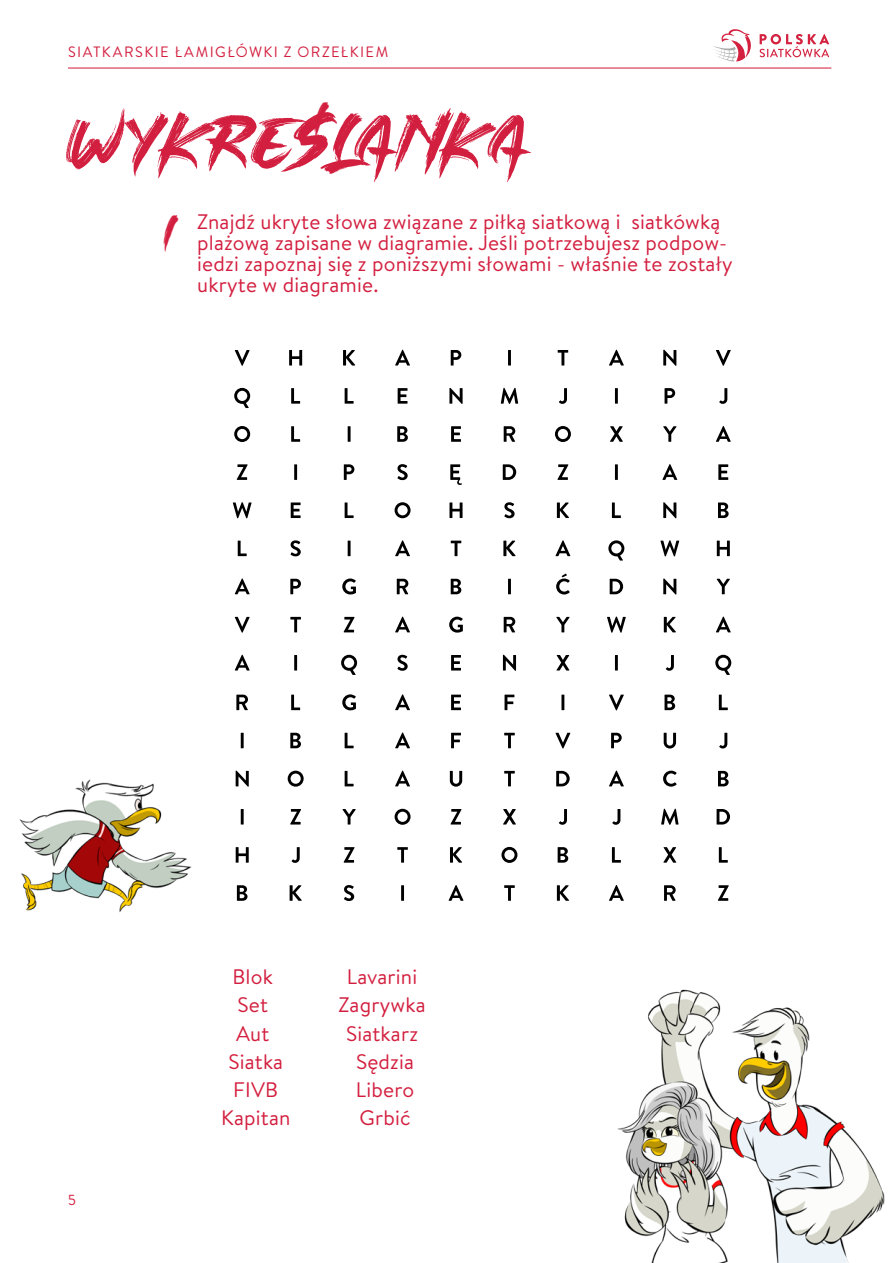
<style>
.page{position:relative;width:893px;height:1263px;background:#fff}
.page>*{position:absolute;margin:0;border:0;box-sizing:border-box;transform-origin:0 0}
.t1{font:72px "SINGLEFIGHTER";letter-spacing:.025em;color:#d31f3f}
.t2{font:48.45px "SINGLEFIGHTER";color:#d31f3f}
.t3{font:21px/28.2px "Brandon Text";letter-spacing:.01em;color:#d31f3f}
.t4{font:15px "Brandon Grotesque";letter-spacing:.1em;color:#d31f3f}
</style>
<div class="page">
<hr style="left:68px;top:68px;width:763px;height:1px;background:#d31f3f">
<svg style="left:713px;top:29px;width:38px;height:33px"></svg>
<svg style="left:760px;top:34px;width:69px;height:23px"></svg>
<svg style="left:235px;top:350px;width:15px;height:16px"></svg>
<svg style="left:234px;top:388px;width:16px;height:20px"></svg>
<svg style="left:234px;top:426px;width:16px;height:16px"></svg>
<svg style="left:237px;top:464px;width:11px;height:16px"></svg>
<svg style="left:233px;top:502px;width:19px;height:16px"></svg>
<svg style="left:238px;top:541px;width:9px;height:15px"></svg>
<svg style="left:235px;top:578px;width:15px;height:16px"></svg>
<svg style="left:235px;top:617px;width:15px;height:16px"></svg>
<svg style="left:235px;top:655px;width:15px;height:15px"></svg>
<svg style="left:236px;top:695px;width:12px;height:15px"></svg>
<hr style="left:241px;top:733px;width:3px;height:15px;background:#000">
<svg style="left:236px;top:771px;width:13px;height:16px"></svg>
<hr style="left:241px;top:809px;width:3px;height:15px;background:#000">
<svg style="left:236px;top:847px;width:13px;height:16px"></svg>
<svg style="left:237px;top:885px;width:10px;height:16px"></svg>
<svg style="left:289px;top:350px;width:13px;height:15px"></svg>
<svg style="left:291px;top:388px;width:9px;height:16px"></svg>
<svg style="left:291px;top:426px;width:9px;height:16px"></svg>
<hr style="left:294px;top:464px;width:3px;height:16px;background:#000">
<svg style="left:291px;top:502px;width:10px;height:16px"></svg>
<svg style="left:290px;top:540px;width:11px;height:16px"></svg>
<svg style="left:290px;top:579px;width:11px;height:15px"></svg>
<svg style="left:290px;top:617px;width:11px;height:15px"></svg>
<hr style="left:294px;top:655px;width:3px;height:15px;background:#000">
<svg style="left:291px;top:695px;width:9px;height:15px"></svg>
<svg style="left:290px;top:733px;width:11px;height:15px"></svg>
<svg style="left:288px;top:771px;width:16px;height:16px"></svg>
<svg style="left:290px;top:809px;width:11px;height:15px"></svg>
<svg style="left:292px;top:847px;width:8px;height:16px"></svg>
<svg style="left:290px;top:885px;width:12px;height:16px"></svg>
<svg style="left:343px;top:350px;width:12px;height:15px"></svg>
<svg style="left:345px;top:388px;width:9px;height:16px"></svg>
<hr style="left:348px;top:426px;width:3px;height:16px;background:#000">
<svg style="left:344px;top:464px;width:10px;height:16px"></svg>
<svg style="left:345px;top:502px;width:9px;height:16px"></svg>
<hr style="left:348px;top:541px;width:3px;height:15px;background:#000">
<svg style="left:342px;top:578px;width:14px;height:16px"></svg>
<svg style="left:344px;top:617px;width:10px;height:15px"></svg>
<svg style="left:341px;top:655px;width:16px;height:20px"></svg>
<svg style="left:342px;top:694px;width:14px;height:16px"></svg>
<svg style="left:345px;top:733px;width:9px;height:15px"></svg>
<svg style="left:345px;top:771px;width:9px;height:15px"></svg>
<svg style="left:342px;top:809px;width:14px;height:15px"></svg>
<svg style="left:344px;top:847px;width:10px;height:16px"></svg>
<svg style="left:344px;top:885px;width:10px;height:16px"></svg>
<svg style="left:395px;top:350px;width:15px;height:15px"></svg>
<svg style="left:398px;top:388px;width:9px;height:16px"></svg>
<svg style="left:397px;top:426px;width:11px;height:16px"></svg>
<svg style="left:397px;top:464px;width:11px;height:16px"></svg>
<svg style="left:395px;top:502px;width:16px;height:16px"></svg>
<svg style="left:395px;top:540px;width:15px;height:16px"></svg>
<svg style="left:397px;top:579px;width:11px;height:15px"></svg>
<svg style="left:395px;top:617px;width:15px;height:15px"></svg>
<svg style="left:397px;top:655px;width:11px;height:16px"></svg>
<svg style="left:395px;top:694px;width:15px;height:16px"></svg>
<svg style="left:395px;top:732px;width:15px;height:16px"></svg>
<svg style="left:395px;top:771px;width:15px;height:15px"></svg>
<svg style="left:395px;top:809px;width:16px;height:16px"></svg>
<svg style="left:397px;top:847px;width:11px;height:16px"></svg>
<hr style="left:401px;top:885px;width:3px;height:16px;background:#000">
<svg style="left:451px;top:350px;width:10px;height:15px"></svg>
<svg style="left:449px;top:388px;width:14px;height:16px"></svg>
<svg style="left:451px;top:426px;width:10px;height:16px"></svg>
<svg style="left:450px;top:464px;width:12px;height:21px"></svg>
<svg style="left:449px;top:502px;width:14px;height:16px"></svg>
<svg style="left:451px;top:541px;width:10px;height:15px"></svg>
<svg style="left:451px;top:579px;width:10px;height:15px"></svg>
<svg style="left:449px;top:617px;width:14px;height:16px"></svg>
<svg style="left:451px;top:655px;width:10px;height:15px"></svg>
<svg style="left:451px;top:695px;width:10px;height:15px"></svg>
<svg style="left:451px;top:733px;width:10px;height:15px"></svg>
<svg style="left:450px;top:771px;width:12px;height:16px"></svg>
<svg style="left:451px;top:809px;width:10px;height:15px"></svg>
<svg style="left:450px;top:847px;width:12px;height:16px"></svg>
<svg style="left:449px;top:885px;width:14px;height:16px"></svg>
<hr style="left:508px;top:350px;width:3px;height:15px;background:#000">
<svg style="left:501px;top:388px;width:17px;height:16px"></svg>
<svg style="left:504px;top:426px;width:11px;height:16px"></svg>
<svg style="left:503px;top:464px;width:13px;height:16px"></svg>
<svg style="left:504px;top:502px;width:11px;height:16px"></svg>
<svg style="left:503px;top:541px;width:13px;height:15px"></svg>
<hr style="left:508px;top:579px;width:3px;height:15px;background:#000">
<svg style="left:504px;top:617px;width:11px;height:15px"></svg>
<svg style="left:503px;top:655px;width:13px;height:16px"></svg>
<svg style="left:505px;top:695px;width:9px;height:15px"></svg>
<svg style="left:504px;top:733px;width:11px;height:15px"></svg>
<svg style="left:504px;top:771px;width:11px;height:15px"></svg>
<svg style="left:503px;top:809px;width:13px;height:15px"></svg>
<svg style="left:501px;top:847px;width:16px;height:16px"></svg>
<svg style="left:504px;top:885px;width:11px;height:16px"></svg>
<svg style="left:558px;top:350px;width:10px;height:15px"></svg>
<svg style="left:559px;top:388px;width:8px;height:16px"></svg>
<svg style="left:555px;top:426px;width:16px;height:16px"></svg>
<svg style="left:558px;top:464px;width:10px;height:16px"></svg>
<svg style="left:557px;top:502px;width:12px;height:16px"></svg>
<svg style="left:555px;top:540px;width:15px;height:16px"></svg>
<svg style="left:556px;top:573px;width:14px;height:21px"></svg>
<svg style="left:556px;top:617px;width:14px;height:15px"></svg>
<svg style="left:556px;top:655px;width:13px;height:15px"></svg>
<hr style="left:561px;top:695px;width:3px;height:15px;background:#000">
<svg style="left:555px;top:733px;width:15px;height:15px"></svg>
<svg style="left:556px;top:771px;width:14px;height:15px"></svg>
<svg style="left:559px;top:809px;width:8px;height:16px"></svg>
<svg style="left:558px;top:847px;width:10px;height:16px"></svg>
<svg style="left:557px;top:885px;width:12px;height:16px"></svg>
<svg style="left:609px;top:350px;width:15px;height:15px"></svg>
<hr style="left:615px;top:388px;width:3px;height:16px;background:#000">
<svg style="left:610px;top:426px;width:13px;height:16px"></svg>
<hr style="left:615px;top:464px;width:3px;height:16px;background:#000">
<svg style="left:612px;top:502px;width:9px;height:16px"></svg>
<svg style="left:608px;top:540px;width:16px;height:20px"></svg>
<svg style="left:610px;top:579px;width:13px;height:15px"></svg>
<svg style="left:607px;top:617px;width:19px;height:16px"></svg>
<hr style="left:615px;top:655px;width:3px;height:15px;background:#000">
<svg style="left:609px;top:695px;width:15px;height:15px"></svg>
<svg style="left:611px;top:733px;width:11px;height:15px"></svg>
<svg style="left:609px;top:771px;width:15px;height:15px"></svg>
<svg style="left:612px;top:809px;width:8px;height:16px"></svg>
<svg style="left:612px;top:847px;width:9px;height:16px"></svg>
<svg style="left:609px;top:885px;width:15px;height:16px"></svg>
<svg style="left:663px;top:350px;width:13px;height:16px"></svg>
<svg style="left:664px;top:388px;width:11px;height:16px"></svg>
<svg style="left:663px;top:426px;width:14px;height:16px"></svg>
<svg style="left:662px;top:464px;width:15px;height:16px"></svg>
<svg style="left:663px;top:502px;width:13px;height:16px"></svg>
<svg style="left:660px;top:540px;width:19px;height:16px"></svg>
<svg style="left:663px;top:578px;width:13px;height:16px"></svg>
<svg style="left:664px;top:617px;width:12px;height:15px"></svg>
<svg style="left:666px;top:655px;width:8px;height:16px"></svg>
<svg style="left:664px;top:695px;width:11px;height:15px"></svg>
<svg style="left:664px;top:733px;width:12px;height:15px"></svg>
<svg style="left:663px;top:771px;width:14px;height:16px"></svg>
<svg style="left:661px;top:809px;width:18px;height:16px"></svg>
<svg style="left:663px;top:847px;width:13px;height:16px"></svg>
<svg style="left:664px;top:885px;width:12px;height:16px"></svg>
<svg style="left:716px;top:350px;width:15px;height:16px"></svg>
<svg style="left:719px;top:388px;width:8px;height:16px"></svg>
<svg style="left:716px;top:426px;width:15px;height:16px"></svg>
<svg style="left:718px;top:464px;width:10px;height:16px"></svg>
<svg style="left:718px;top:502px;width:11px;height:16px"></svg>
<svg style="left:717px;top:541px;width:13px;height:15px"></svg>
<svg style="left:717px;top:579px;width:13px;height:15px"></svg>
<svg style="left:716px;top:617px;width:15px;height:15px"></svg>
<svg style="left:715px;top:655px;width:16px;height:20px"></svg>
<svg style="left:719px;top:695px;width:9px;height:15px"></svg>
<svg style="left:719px;top:733px;width:8px;height:15px"></svg>
<svg style="left:718px;top:771px;width:11px;height:15px"></svg>
<svg style="left:717px;top:809px;width:13px;height:15px"></svg>
<svg style="left:719px;top:847px;width:9px;height:16px"></svg>
<svg style="left:718px;top:885px;width:11px;height:16px"></svg>
<img style="left:19px;top:779px;width:173px;height:133px">
<img style="left:617px;top:989px;width:268px;height:274px">
<p class="t4" style="left:68px;top:42px;width:322px">SIATKARSKIE ŁAMIGŁÓWKI Z ORZEŁKIEM</p>
<h2 class="t2" style="left:314px;top:86px;width:13px">1</h2>
<h1 class="t1" style="left:66px;top:91px;width:463px">WYKRESLANKA</h1>
<h2 class="t2" style="left:164px;top:198px;width:13px">1</h2>
<p class="t3" style="left:197px;top:210px;width:537px;line-height:21px">Znajdź ukryte słowa związane z piłką siatkową i siatkówką plażową zapisane w diagramie. Jeśli potrzebujesz podpow&shy;iedzi zapoznaj się z poniższymi słowami - właśnie te zostały ukryte w diagramie.</p>
<p class="t4" style="left:68px;top:1190px;width:9px">5</p>
<p class="t3" style="left:233px;top:962px;width:42px">Blok<br>Set<br>Aut</p>
<p class="t3" style="left:338px;top:962px;width:89px;text-align:center">Lavarini<br>Zagrywka<br>Siatkarz</p>
<p class="t3" style="left:221px;top:1047px;width:71px;text-align:center">Siatka<br>FIVB<br>Kapitan</p>
<p class="t3" style="left:356px;top:1047px;width:60px;text-align:justify">Sędzia Libero Grbić</p>
</div>
